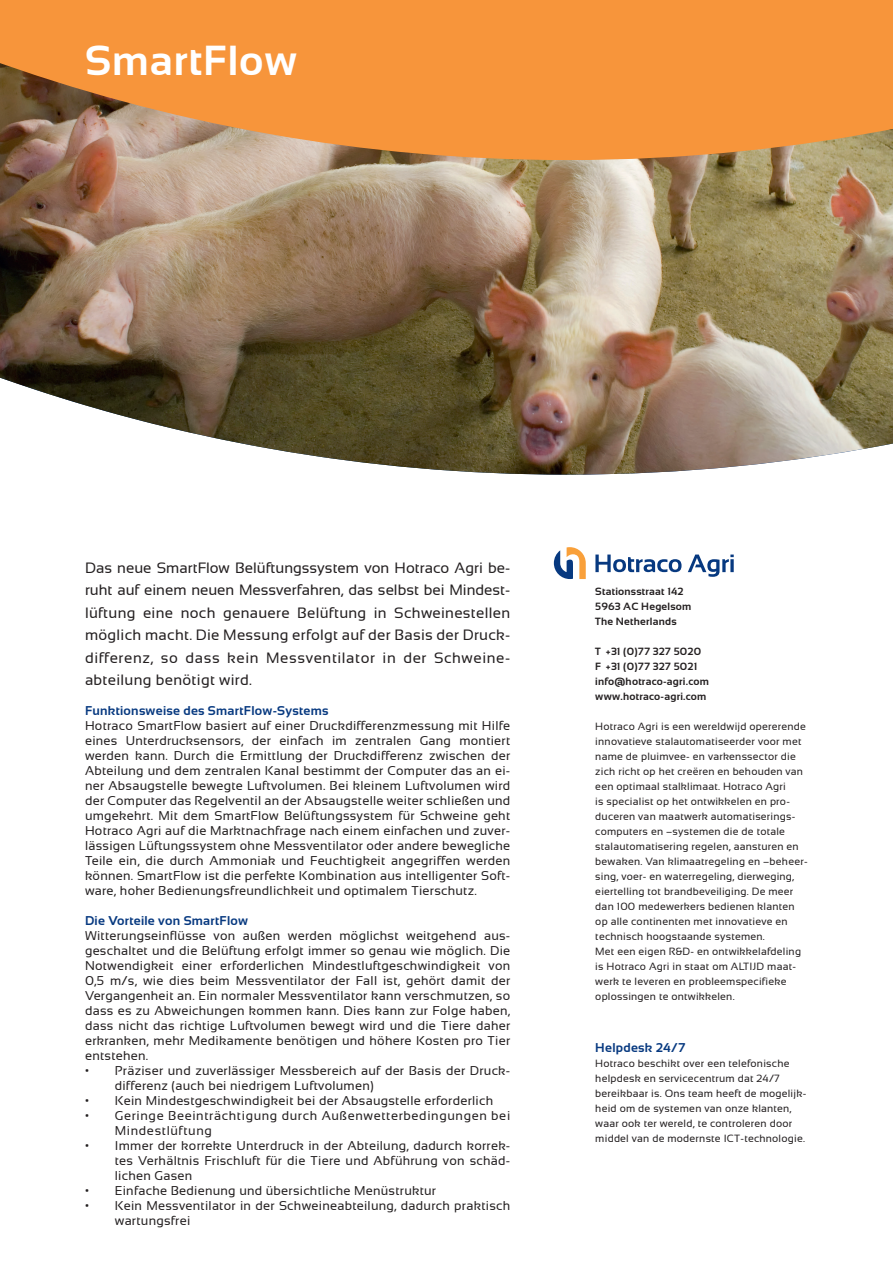
<style>
.page{position:relative;width:893px;height:1263px;background:#fff}
.page>*{position:absolute;margin:0;border:0;box-sizing:border-box;transform-origin:0 0}
.t1{font:700 42px "Sansation";letter-spacing:.02em;color:#fff}
.t2{font:15px/22.5px "Sansation";letter-spacing:.04em;color:#231f20;text-align:justify}
.t3{font:12.75px/15px "Sansation";letter-spacing:.02em;color:#231f20;text-align:justify}
.t4{font:700 12.75px "Sansation";letter-spacing:.02em;color:#073980}
.t5{font:12.75px/15px "Sansation";letter-spacing:.05em;color:#231f20}
.t6{font:10.5px/15px "Sansation";letter-spacing:.02em;color:#231f20}
.t7{font:700 10.5px/15px "Sansation";letter-spacing:.02em;color:#231f20}
</style>
<div class="page">
<img style="left:0;top:160px;width:893px;height:315px">
<svg style="left:0;top:0;width:893px;height:160px;background:#e99242"></svg>
<svg style="left:554px;top:547px;width:32px;height:32px"></svg>
<svg style="left:595px;top:554px;width:86px;height:18px"></svg>
<svg style="left:688px;top:554px;width:46px;height:23px"></svg>
<h1 class="t1" style="left:85px;top:37px;width:214px">SmartFlow</h1>
<p class="t2" style="left:85px;top:556px;width:427px">Das neue SmartFlow Belüftungssystem von Hotraco Agri be&shy;ruht auf einem neuen Messverfahren, das selbst bei Mindest&shy;lüftung eine noch genauere Belüftung in Schweinestellen möglich macht. Die Messung erfolgt auf der Basis der Druck&shy;differenz, so dass kein Messventilator in der Schweine&shy;abteilung benötigt wird.</p>
<p class="t4" style="left:85px;top:704px;width:245px">Funktionsweise des SmartFlow-Systems</p>
<p class="t3" style="left:85px;top:718px;width:427px">Hotraco SmartFlow basiert auf einer Druckdifferenzmessung mit Hilfe eines Unterdrucksensors, der einfach im zentralen Gang montiert werden kann. Durch die Ermittlung der Druckdifferenz zwischen der Abteilung und dem zentralen Kanal bestimmt der Computer das an ei&shy;ner Absaugstelle bewegte Luftvolumen. Bei kleinem Luftvolumen wird der Computer das Regelventil an der Absaugstelle weiter schließen und umgekehrt. Mit dem SmartFlow Belüftungssystem für Schweine geht Hotraco Agri auf die Marktnachfrage nach einem einfachen und zuver&shy;lässigen Lüftungssystem ohne Messventilator oder andere bewegliche Teile ein, die durch Ammoniak und Feuchtigkeit angegriffen werden können. SmartFlow ist die perfekte Kombination aus intelligenter Soft&shy;ware, hoher Bedienungsfreundlichkeit und optimalem Tierschutz.</p>
<p class="t4" style="left:85px;top:913px;width:165px">Die Vorteile von SmartFlow</p>
<p class="t3" style="left:85px;top:928px;width:427px">Witterungseinflüsse von außen werden möglichst weitgehend aus&shy;geschaltet und die Belüftung erfolgt immer so genau wie möglich. Die Notwendigkeit einer erforderlichen Mindestluftgeschwindigkeit von 0,5 m/s, wie dies beim Messventilator der Fall ist, gehört damit der Vergangenheit an. Ein normaler Messventilator kann verschmutzen, so dass es zu Abweichungen kommen kann. Dies kann zur Folge haben, dass nicht das richtige Luftvolumen bewegt wird und die Tiere daher erkranken, mehr Medikamente benötigen und höhere Kosten pro Tier entstehen.</p>
<p class="t3" style="left:115px;top:1063px;width:397px;text-indent:-30px">• Präziser und zuverlässiger Messbereich auf der Basis der Druck&shy;differenz (auch bei niedrigem Luftvolumen)</p>
<p class="t3" style="left:85px;top:1093px;width:410px">• Kein Mindestgeschwindigkeit bei der Absaugstelle erforderlich</p>
<p class="t5" style="left:115px;top:1108px;width:397px;text-indent:-30px">• Geringe Beeinträchtigung durch Außenwetterbedingungen bei<br>Mindestlüftung</p>
<p class="t3" style="left:115px;top:1138px;width:397px;text-indent:-30px">• Immer der korrekte Unterdruck in der Abteilung, dadurch korrek&shy;tes Verhältnis Frischluft für die Tiere und Abführung von schäd&shy;lichen Gasen</p>
<p class="t3" style="left:85px;top:1183px;width:353px">• Einfache Bedienung und übersichtliche Menüstruktur</p>
<p class="t3" style="left:115px;top:1198px;width:397px;text-indent:-30px">• Kein Messventilator in der Schweineabteilung, dadurch praktisch wartungsfrei</p>
<p class="t7" style="left:595px;top:584px;width:98px">Stationsstraat 142<br>5963 AC Hegelsom<br>The Netherlands</p>
<p class="t7" style="left:595px;top:644px;width:115px">T +31 (0)77 327 5020<br>F +31 (0)77 327 5021 info@hotraco-agri.com www.hotraco-agri.com</p>
<p class="t6" style="left:595px;top:719px;width:214px">Hotraco Agri is een wereldwijd opererende innovatieve stalautomatiseerder voor met name de pluimvee- en varkenssector die zich richt op het creëren en behouden van een optimaal stalklimaat. Hotraco Agri<br>is specialist op het ontwikkelen en pro&shy;duceren van maatwerk automatiserings&shy;computers en –systemen die de totale stalautomatisering regelen, aansturen en bewaken. Van klimaatregeling en –beheer&shy;sing, voer- en waterregeling, dierweging, eiertelling tot brandbeveiliging. De meer dan 100 medewerkers bedienen klanten op alle continenten met innovatieve en technisch hoogstaande systemen.<br>Met een eigen R&amp;D- en ontwikkelafdeling is Hotraco Agri in staat om ALTIJD maat&shy;werk te leveren en probleemspecifieke oplossingen te ontwikkelen.</p>
<p class="t4" style="left:595px;top:1040px;width:91px">Helpdesk 24/7</p>
<p class="t6" style="left:595px;top:1056px;width:212px">Hotraco beschikt over een telefonische helpdesk en servicecentrum dat 24/7 bereikbaar is. Ons team heeft de mogelijk&shy;heid om de systemen van onze klanten, waar ook ter wereld, te controleren door middel van de modernste ICT-technologie.</p>
</div>
